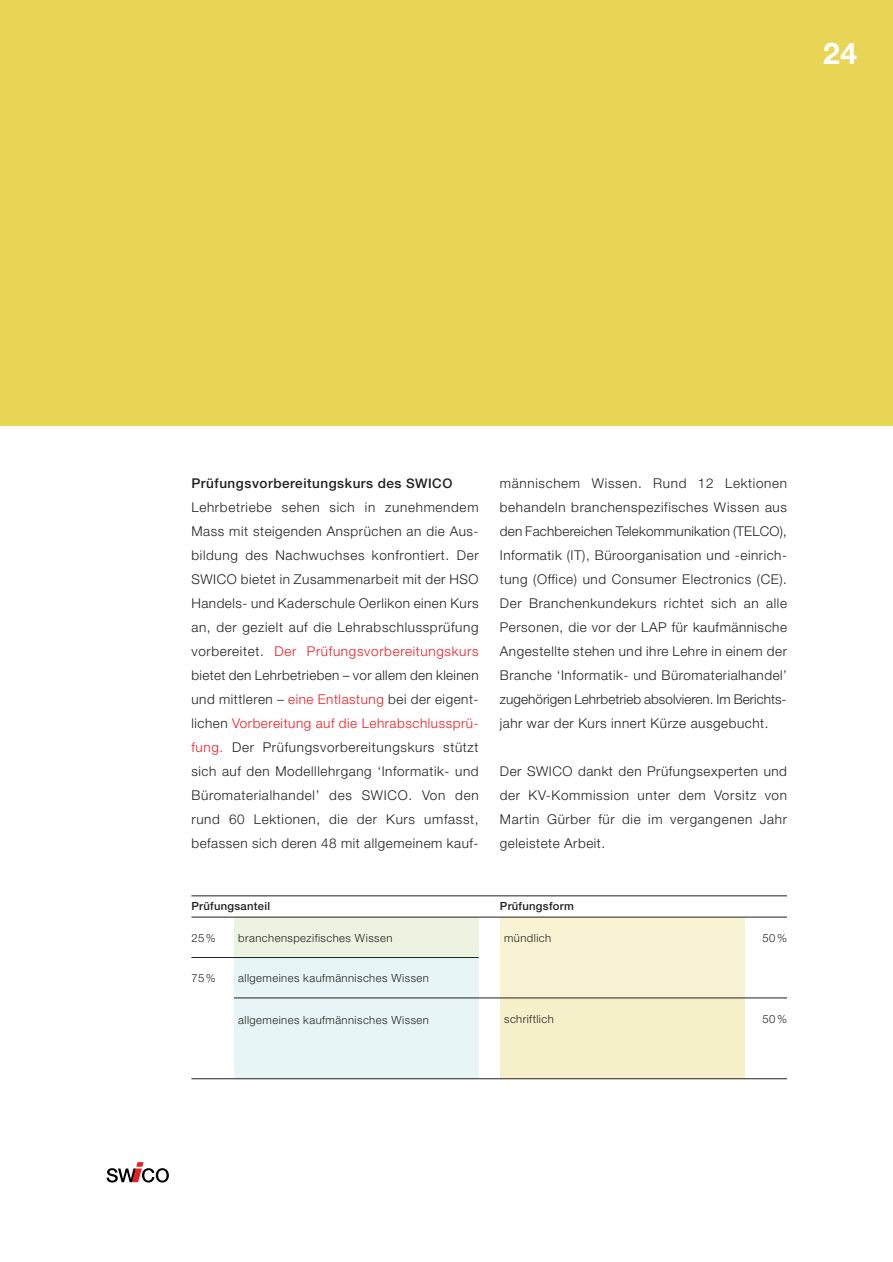
<style>
.page{position:relative;width:893px;height:1262px;background:#fff}
.page>*{position:absolute;margin:0;border:0;box-sizing:border-box;transform-origin:0 0}
.t1{font:700 30px "Helvetica Neue";color:#fff}
.t2{font:300 13.5px/24px "Helvetica Neue";letter-spacing:.04em;color:#231f20;text-align:justify}
.t3{font:300 11.25px "Helvetica Neue";letter-spacing:.04em;color:#231f20}
.t4{font:500 11.25px "Helvetica Neue";letter-spacing:.025em;color:#231f20}
.s1{font-weight:500}
.s2{font-weight:500;font-size:13.2px}
.s3{color:#ee1d23}
</style>
<div class="page">
<div style="left:0;top:0;width:892px;height:425px;background:#e9d555"></div>
<svg style="left:107px;top:1162px;width:62px;height:20px"></svg>
<div style="left:234px;top:917px;width:244px;height:40px;background:#ecf3e0"></div>
<div style="left:500px;top:917px;width:244px;height:81px;background:#f8f4d3"></div>
<div style="left:234px;top:957px;width:244px;height:41px;background:#e8f5f6"></div>
<div style="left:234px;top:998px;width:244px;height:80px;background:#e8f5f6"></div>
<div style="left:500px;top:998px;width:244px;height:80px;background:#f6f0ca"></div>
<hr style="left:191px;top:895px;width:596px;height:1px;background:#231f20">
<hr style="left:191px;top:1078px;width:596px;height:1px;background:#231f20">
<hr style="left:191px;top:916px;width:596px;height:1px;background:#231f20">
<hr style="left:191px;top:957px;width:287px;height:1px;background:#231f20">
<hr style="left:234px;top:997px;width:553px;height:1px;background:#231f20">
<h1 class="t1" style="left:823px;top:43px;width:36px">24</h1>
<p class="t2" style="left:191px;top:472px;width:289px;text-align:left"><span class="s1">Prüfungsvorbereitungskurs des</span> <span class="s2">SWICO </span>Lehrbetriebe sehen sich in zunehmendem Mass mit steigenden Ansprüchen an die Aus&shy;bildung des Nachwuchses konfrontiert. Der SWICO bietet in Zusammenarbeit mit der HSO Handels- und Kaderschule Oerlikon einen Kurs an, der gezielt auf die Lehrabschlussprüfung vorbereitet. <span class="s3">Der Prüfungsvorbereitungskurs </span>bietet den Lehrbetrieben – vor allem den kleinen und mittleren – <span class="s3">eine Entlastung</span> bei der eigent&shy;lichen <span class="s3">Vorbereitung auf die Lehrabschlussprü&shy;fung.</span> Der Prüfungsvorbereitungskurs stützt sich auf den Modelllehrgang ‘Informatik- und Büromaterialhandel’ des SWICO. Von den rund 60 Lektionen, die der Kurs umfasst, befassen sich deren 48 mit allgemeinem kauf-</p>
<p class="t2" style="left:500px;top:472px;width:289px">männischem Wissen. Rund 12 Lektionen behandeln branchenspezifisches Wissen aus den Fachbereichen Telekommunikation (TELCO), Informatik (IT), Büroorganisation und -einrich&shy;tung (Office) und Consumer Electronics (CE).<br>Der Branchenkundekurs richtet sich an alle Personen, die vor der LAP für kaufmännische Angestellte stehen und ihre Lehre in einem der Branche ‘Informatik- und Büromaterialhandel’ zugehörigen Lehrbetrieb absolvieren. Im Berichts&shy;jahr war der Kurs innert Kürze ausgebucht.</p>
<p class="t2" style="left:500px;top:760px;width:289px">Der SWICO dankt den Prüfungsexperten und der KV-Kommission unter dem Vorsitz von Martin Gürber für die im vergangenen Jahr geleistete Arbeit.</p>
<p class="t4" style="left:191px;top:901px;width:80px">Prüfungsanteil</p>
<p class="t4" style="left:500px;top:901px;width:75px">Prüfungsform</p>
<p class="t3" style="left:504px;top:934px;width:49px">mündlich</p>
<p class="t3" style="left:191px;top:974px;width:26px">75%</p>
<p class="t3" style="left:238px;top:933px;width:156px">branchenspezifisches Wissen</p>
<p class="t3" style="left:238px;top:973px;width:192px">allgemeines kaufmännisches Wissen</p>
<p class="t3" style="left:238px;top:1015px;width:192px">allgemeines kaufmännisches Wissen</p>
<p class="t3" style="left:191px;top:934px;width:26px">25%</p>
<p class="t3" style="left:504px;top:1015px;width:51px">schriftlich</p>
<p class="t3" style="left:762px;top:934px;width:26px">50%</p>
<p class="t3" style="left:762px;top:1014px;width:26px">50%</p>
</div>
